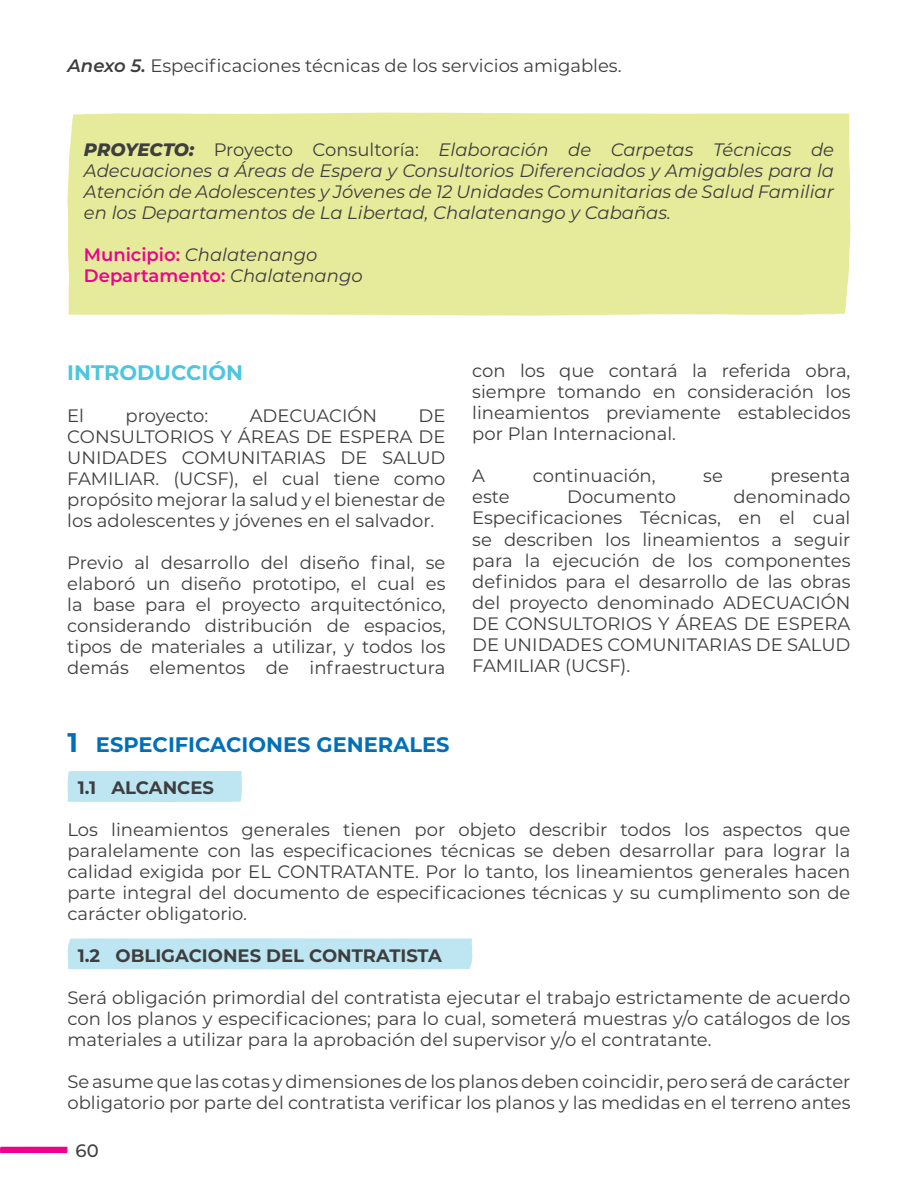
<style>
.page{position:relative;width:918px;height:1188px;background:#fff}
.page>*{position:absolute;margin:0;border:0;box-sizing:border-box;transform-origin:0 0}
.t1{font:700 21px "Montserrat";color:#006fba}
.t2{font:700 21px "Montserrat";color:#4cc6e0}
.t3{font:18px/21px "Montserrat";color:#3e3e3f;text-align:justify}
.t4{font:italic 18px/21px "Montserrat";color:#3e3e3f;text-align:justify}
.t5{font:700 18px "Montserrat";color:#3e3e3f}
.t6{font:500 18px "Montserrat";color:#3e3e3f}
.s1{font-weight:600;font-style:italic}
.s2{font-weight:800}
.s3{font-style:normal}
.s4{font-weight:600;font-style:normal;color:#ed028c}
.s5{font-size:27px}
</style>
<div class="page">
<svg style="left:0;top:1147px;width:68px;height:6px"></svg>
<div style="left:67px;top:771px;width:175px;height:31px;background:#bde5f2"></div>
<div style="left:68px;top:938px;width:405px;height:31px;background:#bde5f2"></div>
<div style="left:68px;top:113px;width:783px;height:203px;background:#e6eb9b"></div>
<p class="t3" style="left:68px;top:54px;width:556px"><span class="s1">Anexo 5.</span> Especificaciones técnicas de los servicios amigables.</p>
<p class="t4" style="left:84px;top:139px;width:752px"><span class="s2">PROYECTO:</span> <span class="s3">Proyecto Consultoría:</span> Elaboración de Carpetas Técnicas de Adecuaciones a Áreas de Espera y Consultorios Diferenciados y Amigables para la Atención de Adolescentes y Jóvenes de 12 Unidades Comunitarias de Salud Familiar en los Departamentos de La Libertad, Chalatenango y Cabañas.</p>
<p class="t4" style="left:84px;top:244px;width:280px"><span class="s4">Municipio:</span> Chalatenango<br><span class="s4">Departamento:</span> Chalatenango</p>
<p class="t2" style="left:67px;top:358px;width:177px">INTRODUCCIÓN</p>
<p class="t3" style="left:67px;top:405px;width:18px">El</p>
<p class="t3" style="left:126px;top:405px;width:84px">proyecto:</p>
<p class="t3" style="left:250px;top:405px;width:129px">ADECUACIÓN</p>
<p class="t3" style="left:67px;top:405px;width:380px;text-indent:351px">DE CONSULTORIOS Y ÁREAS DE ESPERA DE UNIDADES COMUNITARIAS DE SALUD FAMILIAR. (UCSF), el cual tiene como propósito mejorar la salud y el bienestar de los adolescentes y jóvenes en el salvador.</p>
<p class="t3" style="left:67px;top:552px;width:380px">Previo al desarrollo del diseño final, se elaboró un diseño prototipo, el cual es la base para el proyecto arquitectónico, considerando distribución de espacios, tipos de materiales a utilizar, y todos los demás elementos de infraestructura</p>
<p class="t3" style="left:472px;top:360px;width:380px">con los que contará la referida obra, siempre tomando en consideración los lineamientos previamente establecidos por Plan Internacional.</p>
<p class="t3" style="left:472px;top:465px;width:14px">A</p>
<p class="t3" style="left:533px;top:465px;width:124px">continuación,</p>
<p class="t3" style="left:703px;top:465px;width:21px">se</p>
<p class="t3" style="left:771px;top:465px;width:81px">presenta</p>
<p class="t3" style="left:472px;top:486px;width:39px">este</p>
<p class="t3" style="left:567px;top:486px;width:110px">Documento</p>
<p class="t3" style="left:472px;top:486px;width:380px;text-indent:261px">denominado Especificaciones Técnicas, en el cual se describen los lineamientos a seguir para la ejecución de los componentes definidos para el desarrollo de las obras del proyecto denominado ADECUACIÓN DE CONSULTORIOS Y ÁREAS DE ESPERA DE UNIDADES COMUNITARIAS DE SALUD FAMILIAR (UCSF).</p>
<p class="t1" style="left:68px;top:729px;width:384px"><span class="s5">1</span> ESPECIFICACIONES GENERALES</p>
<p class="t5" style="left:78px;top:774px;width:138px">1.1 ALCANCES</p>
<p class="t3" style="left:68px;top:818px;width:785px">Los lineamientos generales tienen por objeto describir todos los aspectos que paralelamente con las especificaciones técnicas se deben desarrollar para lograr la calidad exigida por EL CONTRATANTE. Por lo tanto, los lineamientos generales hacen parte integral del documento de especificaciones técnicas y su cumplimento son de carácter obligatorio.</p>
<p class="t5" style="left:78px;top:942px;width:366px">1.2 OBLIGACIONES DEL CONTRATISTA</p>
<p class="t3" style="left:68px;top:986px;width:784px">Será obligación primordial del contratista ejecutar el trabajo estrictamente de acuerdo con los planos y especificaciones; para lo cual, someterá muestras y/o catálogos de los materiales a utilizar para la aprobación del supervisor y/o el contratante.</p>
<p class="t3" style="left:68px;top:1070px;width:785px">Se asume que las cotas y dimensiones de los planos deben coincidir, pero será de carácter obligatorio por parte del contratista verificar los planos y las medidas en el terreno antes</p>
<p class="t6" style="left:76px;top:1138px;width:25px">60</p>
</div>
